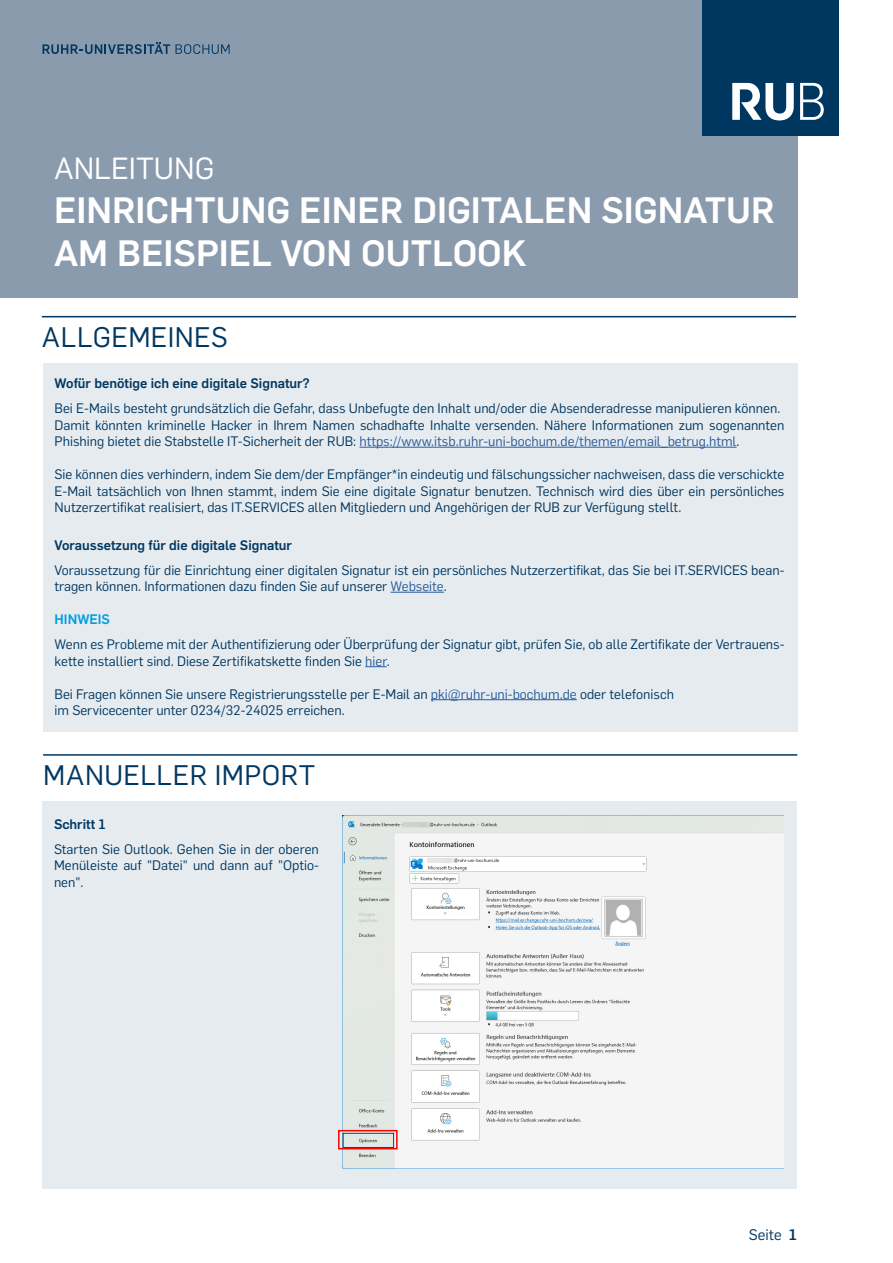
<style>
.page{position:relative;width:893px;height:1263px;background:#fff}
.page>*{position:absolute;margin:0;border:0;box-sizing:border-box;transform-origin:0 0}
.t1{font:700 36px/43.2px "Rub Flama";color:#fff}
.t2{font:30px "Rub Flama";color:#fff}
.t3{font:27.75px "Rub Flama";letter-spacing:.015em;color:#003761}
.t4{font:15px "Rub Flama";color:#003761}
.t5{font:13.5px/16.5px "Rub Flama";color:#003761}
.t6{font:700 13.5px "Rub Flama";color:#003761}
.t7{font:700 13.5px "Rub Flama";color:#009fe3}
.s1{color:#275b9b}
.s2{font-weight:700}
</style>
<div class="page">
<div style="left:0;top:0;width:797px;height:298px;background:#8b9bae"></div>
<svg style="left:43px;top:42px;width:187px;height:12px"></svg>
<div style="left:702px;top:0;width:137px;height:136px;background:#003761"></div>
<svg style="left:800px;top:83px;width:24px;height:37px"></svg>
<svg style="left:732px;top:83px;width:62px;height:37px"></svg>
<hr style="left:43px;top:754px;width:754px;height:2px;background:#003761">
<div style="left:43px;top:801px;width:754px;height:388px;background:#e6ebef"></div>
<img style="left:343px;top:816px;width:441px;height:352px">
<div style="left:43px;top:364px;width:755px;height:368px;background:#e6ebef"></div>
<hr style="left:359px;top:447px;width:378px;height:1px;background:#275b9b">
<hr style="left:391px;top:592px;width:53px;height:1px;background:#275b9b">
<svg style="left:365px;top:666px;width:22px;height:1px"></svg>
<hr style="left:431px;top:699px;width:146px;height:1px;background:#275b9b">
<hr style="left:42px;top:316px;width:754px;height:1px;background:#003761">
<div style="left:338px;top:1130px;width:60px;height:19px;border:2px solid #f00"></div>
<h2 class="t2" style="left:54px;top:148px;width:162px">ANLEITUNG</h2>
<h1 class="t1" style="left:54px;top:186px;width:722px">EINRICHTUNG EINER DIGITALEN SIGNATUR<br>AM BEISPIEL VON OUTLOOK</h1>
<h3 class="t3" style="left:42px;top:318px;width:187px">ALLGEMEINES</h3>
<p class="t6" style="left:55px;top:374px;width:257px">Wofür benötige ich eine digitale Signatur?</p>
<p class="t5" style="left:55px;top:399px;width:731px">Bei E-Mails besteht grundsätzlich die Gefahr, dass Unbefugte den Inhalt und/oder die Absenderadresse manipulieren können.<br>Damit könnten kriminelle Hacker in Ihrem Namen schadhafte Inhalte versenden. Nähere Informationen zum sogenannten<br>Phishing bietet die Stabstelle IT-Sicherheit der RUB: <span class="s1">https://www.itsb.ruhr-uni-bochum.de/themen/email_betrug.html</span>.</p>
<p class="t5" style="left:55px;top:465px;width:731px;text-align:justify">Sie können dies verhindern, indem Sie dem/der Empfänger*in eindeutig und fälschungssicher nachweisen, dass die verschickte E-Mail tatsächlich von Ihnen stammt, indem Sie eine digitale Signatur benutzen. Technisch wird dies über ein persönliches Nutzerzertifikat realisiert, das IT.SERVICES allen Mitgliedern und Angehörigen der RUB zur Verfügung stellt.</p>
<p class="t6" style="left:55px;top:535px;width:239px">Voraussetzung für die digitale Signatur</p>
<p class="t5" style="left:55px;top:561px;width:731px">Voraussetzung für die Einrichtung einer digitalen Signatur ist ein persönliches Nutzerzertifikat, das Sie bei IT.SERVICES bean&shy;tragen können. Informationen dazu finden Sie auf unserer <span class="s1">Webseite</span>.</p>
<p class="t7" style="left:55px;top:610px;width:57px">HINWEIS</p>
<p class="t5" style="left:55px;top:635px;width:731px">Wenn es Probleme mit der Authentifizierung oder Überprüfung der Signatur gibt, prüfen Sie, ob alle Zertifikate der Vertrauens&shy;kette installiert sind. Diese Zertifikatskette finden Sie <span class="s1">hier</span>.</p>
<p class="t5" style="left:55px;top:685px;width:621px">Bei Fragen können Sie unsere Registrierungsstelle per E-Mail an <span class="s1">pki@ruhr-uni-bochum.de</span> oder telefonisch im Servicecenter unter 0234/32-24025 erreichen.</p>
<h3 class="t3" style="left:43px;top:756px;width:274px">MANUELLER IMPORT</h3>
<p class="t6" style="left:54px;top:814px;width:54px">Schritt 1</p>
<p class="t5" style="left:54px;top:840px;width:266px;text-align:justify">Starten Sie Outlook. Gehen Sie in der oberen Menüleiste auf "Datei" und dann auf "Optio&shy;nen".</p>
<p class="t4" style="left:749px;top:1224px;width:50px">Seite <span class="s2">1</span></p>
</div>
